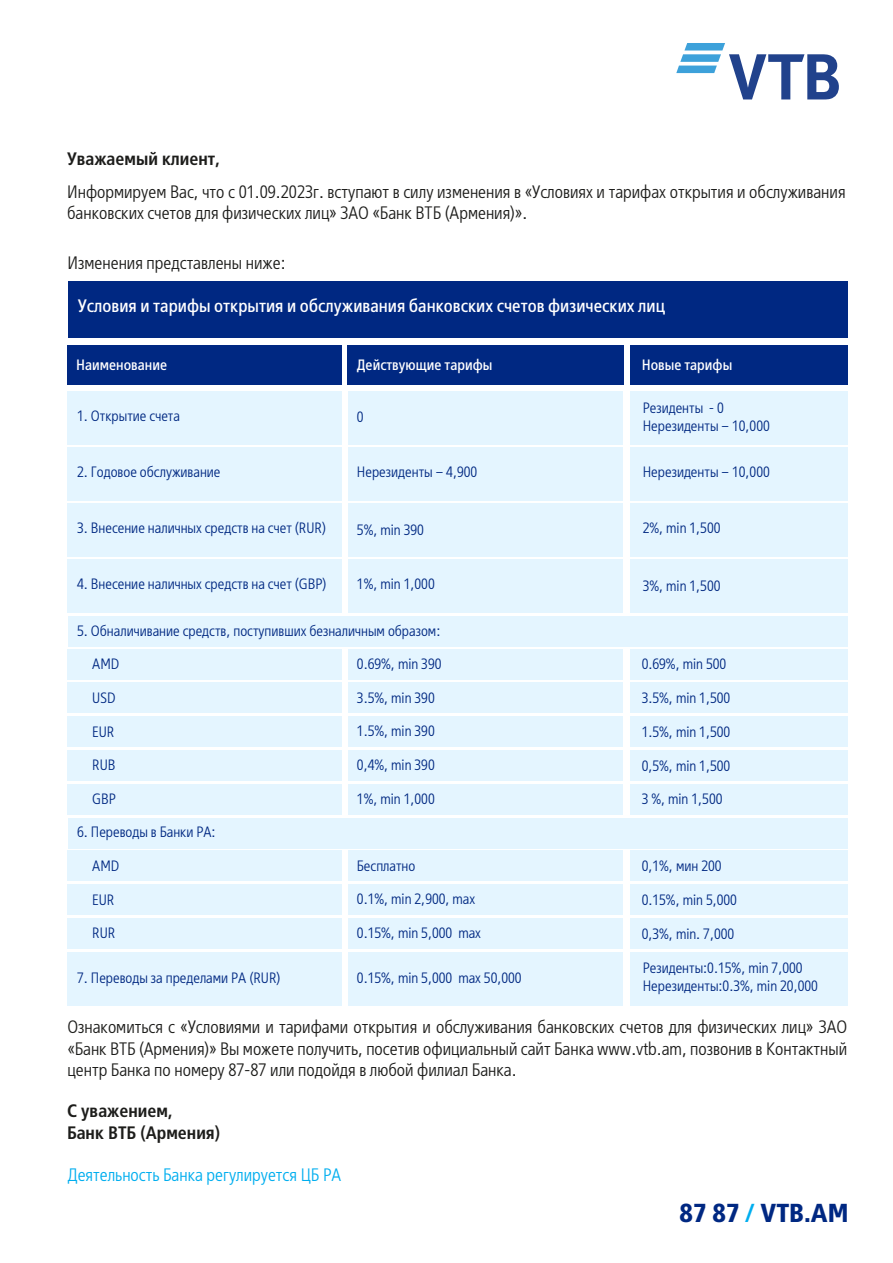
<style>
.page{position:relative;width:893px;height:1263px;background:#fff}
.page>*{position:absolute;margin:0;border:0;box-sizing:border-box;transform-origin:0 0}
.t1{font:700 25.95px "VTB Group Cond";color:#002882}
.t2{font:300 18px/21.6px "VTB Group Cond";color:#1d1d1b}
.t3{font:18px "VTB Group Cond";color:#fff}
.t4{font:600 18px/21.6px "VTB Group Cond";color:#1d1d1b}
.t5{font:300 18px "VTB Group Cond";color:#00aeef}
.t6{font:300 15px/18px "VTB Group Cond";color:#002882}
.t7{font:15px "VTB Group Cond";color:#fff}
.s1{color:#00aeef}
</style>
<div class="page">
<svg style="left:676px;top:43px;width:163px;height:56px"></svg>
<div style="left:68px;top:281px;width:780px;height:56px;background:#002882"></div>
<div style="left:68px;top:391px;width:274px;height:53px;background:#e4f5ff"></div>
<div style="left:349px;top:391px;width:274px;height:53px;background:#e4f5ff"></div>
<div style="left:630px;top:391px;width:218px;height:53px;background:#e4f5ff"></div>
<div style="left:68px;top:447px;width:274px;height:53px;background:#e4f5ff"></div>
<div style="left:349px;top:447px;width:274px;height:53px;background:#e4f5ff"></div>
<div style="left:630px;top:447px;width:218px;height:53px;background:#e4f5ff"></div>
<div style="left:68px;top:503px;width:274px;height:53px;background:#e4f5ff"></div>
<div style="left:349px;top:503px;width:274px;height:53px;background:#e4f5ff"></div>
<div style="left:630px;top:503px;width:218px;height:53px;background:#e4f5ff"></div>
<div style="left:68px;top:559px;width:274px;height:53px;background:#e4f5ff"></div>
<div style="left:68px;top:616px;width:780px;height:31px;background:#e4f5ff"></div>
<div style="left:349px;top:559px;width:274px;height:53px;background:#e4f5ff"></div>
<div style="left:630px;top:559px;width:218px;height:53px;background:#e4f5ff"></div>
<div style="left:68px;top:649px;width:274px;height:30px;background:#e4f5ff"></div>
<div style="left:349px;top:649px;width:274px;height:30px;background:#e4f5ff"></div>
<div style="left:630px;top:649px;width:218px;height:30px;background:#e4f5ff"></div>
<div style="left:68px;top:952px;width:274px;height:54px;background:#e4f5ff"></div>
<div style="left:349px;top:952px;width:274px;height:54px;background:#e4f5ff"></div>
<div style="left:630px;top:952px;width:218px;height:54px;background:#e4f5ff"></div>
<div style="left:68px;top:346px;width:274px;height:39px;background:#002882"></div>
<div style="left:347px;top:346px;width:277px;height:39px;background:#002882"></div>
<div style="left:630px;top:346px;width:218px;height:39px;background:#002882"></div>
<div style="left:68px;top:683px;width:274px;height:30px;background:#e4f5ff"></div>
<div style="left:349px;top:683px;width:274px;height:30px;background:#e4f5ff"></div>
<div style="left:630px;top:683px;width:218px;height:30px;background:#e4f5ff"></div>
<div style="left:68px;top:716px;width:274px;height:31px;background:#e4f5ff"></div>
<div style="left:349px;top:716px;width:274px;height:31px;background:#e4f5ff"></div>
<div style="left:630px;top:716px;width:218px;height:31px;background:#e4f5ff"></div>
<div style="left:68px;top:818px;width:780px;height:31px;background:#e4f5ff"></div>
<div style="left:68px;top:851px;width:274px;height:30px;background:#e4f5ff"></div>
<div style="left:349px;top:851px;width:274px;height:30px;background:#e4f5ff"></div>
<div style="left:630px;top:851px;width:218px;height:30px;background:#e4f5ff"></div>
<div style="left:68px;top:884px;width:274px;height:31px;background:#e4f5ff"></div>
<div style="left:349px;top:884px;width:274px;height:31px;background:#e4f5ff"></div>
<div style="left:630px;top:884px;width:218px;height:31px;background:#e4f5ff"></div>
<div style="left:68px;top:918px;width:274px;height:31px;background:#e4f5ff"></div>
<div style="left:349px;top:918px;width:274px;height:31px;background:#e4f5ff"></div>
<div style="left:630px;top:918px;width:218px;height:31px;background:#e4f5ff"></div>
<div style="left:68px;top:750px;width:274px;height:31px;background:#e4f5ff"></div>
<div style="left:349px;top:750px;width:274px;height:31px;background:#e4f5ff"></div>
<div style="left:630px;top:750px;width:218px;height:31px;background:#e4f5ff"></div>
<div style="left:68px;top:784px;width:274px;height:30px;background:#e4f5ff"></div>
<div style="left:349px;top:784px;width:274px;height:30px;background:#e4f5ff"></div>
<div style="left:630px;top:784px;width:218px;height:30px;background:#e4f5ff"></div>
<p class="t4" style="left:67px;top:148px;width:154px">Уважаемый клиент,</p>
<p class="t2" style="left:67px;top:180px;width:780px">Информируем Вас, что с 01.09.2023г. вступают в силу изменения в «Условиях и тарифах открытия и обслуживания банковских счетов для физических лиц» ЗАО «Банк ВТБ (Армения)».</p>
<p class="t2" style="left:67px;top:251px;width:220px">Изменения представлены ниже:</p>
<p class="t3" style="left:78px;top:294px;width:589px">Условия и тарифы открытия и обслуживания банковских счетов физических лиц</p>
<p class="t7" style="left:76px;top:355px;width:92px">Наименование</p>
<p class="t7" style="left:357px;top:355px;width:137px">Действующие тарифы</p>
<p class="t7" style="left:642px;top:355px;width:92px">Новые тарифы</p>
<p class="t6" style="left:77px;top:407px;width:104px">1. Открытие счета</p>
<p class="t6" style="left:357px;top:407px;width:8px">0</p>
<p class="t6" style="left:643px;top:398px;width:129px">Резиденты - 0<br>Нерезиденты – 10,000</p>
<p class="t6" style="left:77px;top:463px;width:145px">2. Годовое обслуживание</p>
<p class="t6" style="left:357px;top:463px;width:122px">Нерезиденты – 4,900</p>
<p class="t6" style="left:643px;top:462px;width:129px">Нерезиденты – 10,000</p>
<p class="t6" style="left:77px;top:519px;width:250px">3. Внесение наличных средств на счет (RUR)</p>
<p class="t6" style="left:357px;top:520px;width:69px">5%, min 390</p>
<p class="t6" style="left:643px;top:519px;width:79px">2%, min 1,500</p>
<p class="t6" style="left:77px;top:575px;width:251px">4. Внесение наличных средств на счет (GBP)</p>
<p class="t6" style="left:77px;top:621px;width:365px">5. Обналичивание средств, поступивших безналичным образом:</p>
<p class="t6" style="left:357px;top:575px;width:79px">1%, min 1,000</p>
<p class="t6" style="left:643px;top:576px;width:79px">3%, min 1,500</p>
<p class="t6" style="left:357px;top:654px;width:86px">0.69%, min 390</p>
<p class="t6" style="left:642px;top:655px;width:86px">0.69%, min 500</p>
<p class="t6" style="left:92px;top:654px;width:29px">AMD</p>
<p class="t6" style="left:92px;top:688px;width:25px">USD</p>
<p class="t6" style="left:357px;top:688px;width:79px">3.5%, min 390</p>
<p class="t6" style="left:642px;top:688px;width:90px">3.5%, min 1,500</p>
<p class="t6" style="left:92px;top:722px;width:24px">EUR</p>
<p class="t6" style="left:357px;top:722px;width:79px">1.5%, min 390</p>
<p class="t6" style="left:642px;top:722px;width:90px">1.5%, min 1,500</p>
<p class="t6" style="left:92px;top:756px;width:25px">RUB</p>
<p class="t6" style="left:357px;top:755px;width:79px">0,4%, min 390</p>
<p class="t6" style="left:642px;top:756px;width:90px">0,5%, min 1,500</p>
<p class="t6" style="left:92px;top:789px;width:25px">GBP</p>
<p class="t6" style="left:357px;top:789px;width:79px">1%, min 1,000</p>
<p class="t6" style="left:642px;top:790px;width:82px">3 %, min 1,500</p>
<p class="t6" style="left:77px;top:823px;width:140px">6. Переводы в Банки РА:</p>
<p class="t6" style="left:92px;top:856px;width:29px">AMD</p>
<p class="t6" style="left:357px;top:856px;width:60px">Бесплатно</p>
<p class="t6" style="left:642px;top:856px;width:81px">0,1%, мин 200</p>
<p class="t6" style="left:92px;top:890px;width:24px">EUR</p>
<p class="t6" style="left:357px;top:890px;width:120px">0.1%, min 2,900, max</p>
<p class="t6" style="left:642px;top:890px;width:97px">0.15%, min 5,000</p>
<p class="t6" style="left:92px;top:924px;width:25px">RUR</p>
<p class="t6" style="left:357px;top:923px;width:125px">0.15%, min 5,000 max</p>
<p class="t6" style="left:642px;top:924px;width:94px">0,3%, min. 7,000</p>
<p class="t6" style="left:77px;top:968px;width:205px">7. Переводы за пределами РА (RUR)</p>
<p class="t6" style="left:357px;top:968px;width:166px">0.15%, min 5,000 max 50,000</p>
<p class="t6" style="left:643px;top:958px;width:177px">Резиденты:0.15%, min 7,000<br>Нерезиденты:0.3%, min 20,000</p>
<p class="t2" style="left:67px;top:1015px;width:781px;text-align:justify">Ознакомиться с «Условиями и тарифами открытия и обслуживания банковских счетов для физических лиц» ЗАО «Банк ВТБ (Армения)» Вы можете получить, посетив официальный сайт Банка www.vtb.am, позвонив в Контактный центр Банка по номеру 87-87 или подойдя в любой филиал Банка.</p>
<p class="t4" style="left:67px;top:1100px;width:155px">С уважением,<br>Банк ВТБ (Армения)</p>
<p class="t5" style="left:68px;top:1163px;width:275px">Деятельность Банка регулируется ЦБ РА</p>
<h1 class="t1" style="left:679px;top:1196px;width:171px">87 87 <span class="s1">/</span> VTB.AM</h1>
</div>
